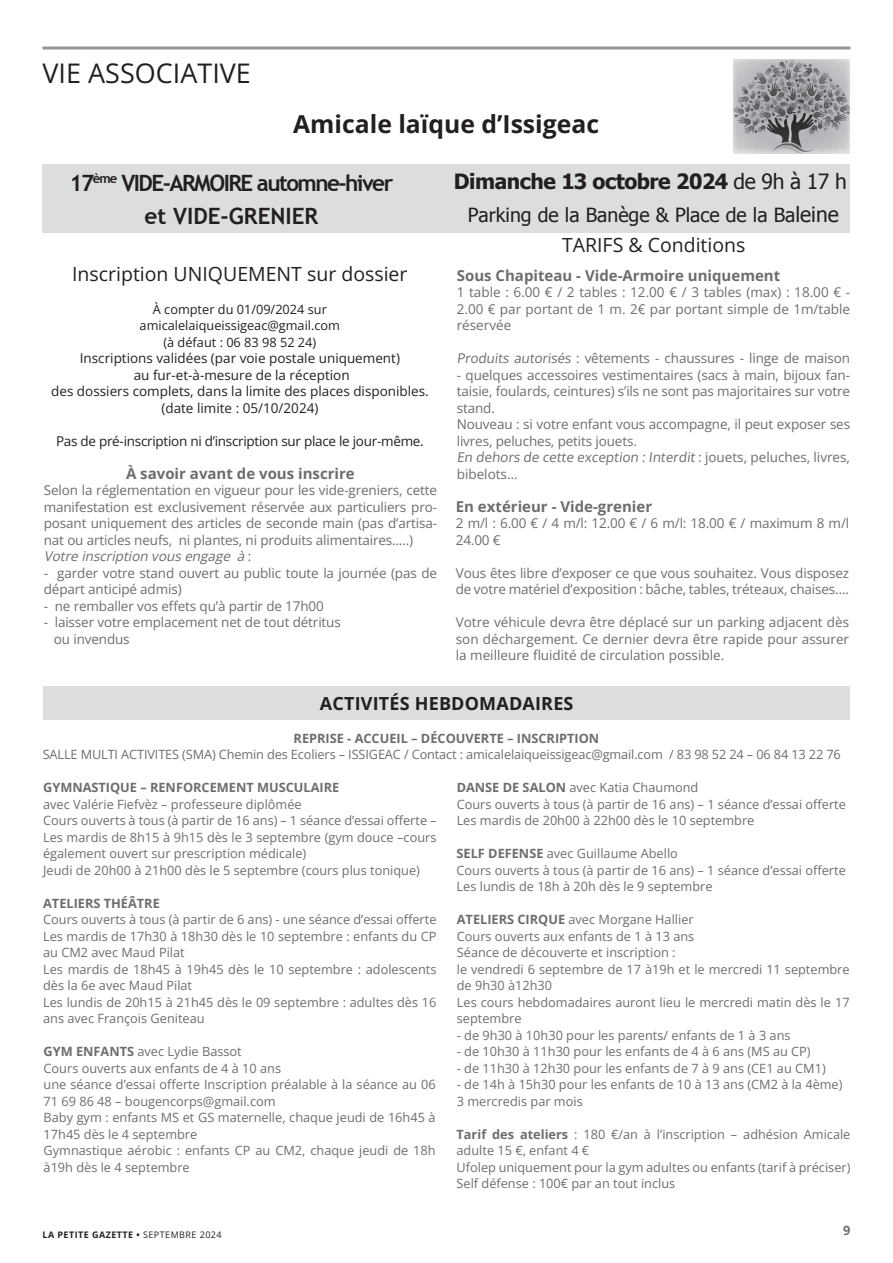
<style>
.page{position:relative;width:893px;height:1263px;background:#fff}
.page>*{position:absolute;margin:0;border:0;box-sizing:border-box;transform-origin:0 0}
.t1{font:27px "Open Sans";color:#231f20}
.t2{font:700 24.75px "Open Sans";color:#231f20}
.t3{font:700 22.5px/33px "Trebuchet MS";letter-spacing:-.07em;color:#231f20;text-align:center}
.t4{font:700 21px "Tahoma";letter-spacing:-.02em;color:#231f20}
.t5{font:19.5px "Open Sans";color:#231f20}
.t6{font:19.5px "Tahoma";color:#231f20}
.t7{font:700 18px "Open Sans";letter-spacing:.01em;color:#231f20}
.t8{font:700 15px "Open Sans";color:#6c6d70}
.t9{font:13.5px/16.5px "Open Sans";letter-spacing:-.01em;color:#6c6d70}
.t10{font:13.5px/16.5px "Open Sans";color:#231f20;text-align:center}
.t11{font:13.5px "Open Sans";letter-spacing:-.02em;color:#231f20}
.t12{font:12.75px/16.5px "Open Sans";color:#6c6d70}
.t13{font:700 12.75px "Open Sans";color:#6c6d70}
.t14{font:12.75px/16.5px "Open Sans";color:#231f20;text-align:center}
.t15{font:700 9px "Open Sans";letter-spacing:.05em;color:#231f20}
.s1{font-weight:400}
.s2{font-size:21px}
.s3{font-style:italic}
.s4{font-weight:700}
</style>
<div class="page">
<hr style="left:43px;top:47px;width:807px;height:3px;background:#939598">
<div style="left:42px;top:164px;width:808px;height:69px;background:#dcdddf"></div>
<img style="left:733px;top:59px;width:116px;height:95px">
<div style="left:44px;top:687px;width:806px;height:33px;background:#dcdddf"></div>
<h1 class="t1" style="left:43px;top:54px;width:210px">VIE ASSOCIATIVE</h1>
<h2 class="t2" style="left:293px;top:107px;width:307px">Amicale laïque d’Issigeac</h2>
<h3 class="t3" style="left:69px;top:166px;width:325px">17<sup>ème</sup> VIDE-ARMOIRE automne-hiver et VIDE-GRENIER</h3>
<h3 class="t4" style="left:454px;top:167px;width:394px">Dimanche 13 octobre 2024 <span class="s1">de 9h à 17 h</span></h3>
<h3 class="t6" style="left:468px;top:202px;width:372px">Parking de la Banège &amp; Place de la Ba<span class="s2">leine</span></h3>
<h3 class="t5" style="left:72px;top:260px;width:337px">Inscription UNIQUEMENT sur dossier</h3>
<p class="t14" style="left:140px;top:300px;width:202px">À compter du 01/09/2024 sur amicalelaiqueissigeac@gmail.com (à défaut : 06 83 98 52 24)</p>
<p class="t10" style="left:51px;top:350px;width:379px">Inscriptions validées (par voie postale uniquement)<br>au fur-et-à-mesure de la réception<br>des dossiers complets, dans la limite des places disponibles. (date limite : 05/10/2024)</p>
<p class="t11" style="left:56px;top:431px;width:369px">Pas de pré-inscription ni d’inscription sur place le jour-même.</p>
<p class="t8" style="left:126px;top:463px;width:230px">À savoir avant de vous inscrire</p>
<p class="t9" style="left:44px;top:482px;width:395px">Selon la réglementation en vigueur pour les vide-greniers, cette manifestation est exclusivement réservée aux particuliers pro&shy;posant uniquement des articles de seconde main (pas d’artisa&shy;nat ou articles neufs, ni plantes, ni produits alimentaires.....)<br><span class="s3">Votre inscription vousengage à</span> :</p>
<p class="t9" style="left:44px;top:564px;width:395px">- garder votre stand ouvert au public toute la journée (pas de départ anticipé admis)</p>
<p class="t9" style="left:44px;top:597px;width:282px">- ne remballer vos effets qu’à partir de 17h00</p>
<p class="t9" style="left:54px;top:614px;width:288px;text-indent:-10px">- laisser votre emplacement net de tout détritus ou invendus</p>
<h3 class="t5" style="left:562px;top:232px;width:185px">TARIFS &amp; Conditions</h3>
<p class="t8" style="left:457px;top:265px;width:325px">Sous Chapiteau - Vide-Armoire uniquement</p>
<p class="t9" style="left:457px;top:284px;width:395px;text-align:justify">1 table : 6.00 € / 2 tables : 12.00 € / 3 tables (max) : 18.00 € - 2.00 € par portant de 1 m. 2€ par portant simple de 1m/table réservée</p>
<p class="t9" style="left:457px;top:350px;width:395px">Produits autorisés : vêtements - chaussures - linge de maison</p>
<p class="t9" style="left:457px;top:366px;width:395px">- quelques accessoires vestimentaires (sacs à main, bijoux fan&shy;taisie, foulards, ceintures) s’ils ne sont pas majoritaires sur votre stand.<br>Nouveau : si votre enfant vous accompagne, il peut exposer ses livres, peluches, petits jouets.<br>En dehors de cette exception : Interdit : j o u ets, p e l u c h e s, l ivre s, bibelots…</p>
<p class="t8" style="left:456px;top:496px;width:198px">En extérieur - Vide-grenier</p>
<p class="t9" style="left:456px;top:515px;width:395px">2 m/l : 6.00 € / 4 m/l: 12.00 € / 6 m/l: 18.00 € / maximum 8 m/l<br>24.00 €</p>
<p class="t9" style="left:456px;top:564px;width:395px">Vous êtes libre d’exposer ce que vous souhaitez. Vous disposez de votre matériel d’exposition : bâche, tables, tréteaux, chaises….</p>
<p class="t9" style="left:456px;top:613px;width:395px;text-align:justify">Votre véhicule devra être déplacé sur un parking adjacent dès son déchargement. Ce dernier devra être rapide pour assurer la meilleure fluidité de circulation possible.</p>
<h3 class="t7" style="left:320px;top:691px;width:255px">ACTIVITÉS HEBDOMADAIRES</h3>
<p class="t13" style="left:294px;top:729px;width:307px">REPRISE - ACCUEIL – DÉCOUVERTE – INSCRIPTION</p>
<p class="t12" style="left:43px;top:746px;width:800px">SALLE MULTI ACTIVITES (SMA) Chemin des Ecoliers – ISSIGEAC / Contact : amicalelaiqueissigeac@gmail.com / 83 98 52 24 – 06 84 13 22 76</p>
<p class="t12" style="left:457px;top:779px;width:391px"><span class="s4">DANSE DE SALON</span> avec Katia Chaumond<br>Cours ouverts à tous (à partir de 16 ans) – 1 séance d’essai offerte<br>Les mardis de 20h00 à 22h00 dès le 10 septembre</p>
<p class="t12" style="left:457px;top:845px;width:391px"><span class="s4">SELF DEFENSE</span> avec Guillaume Abello<br>Cours ouverts à tous (à partir de 16 ans) – 1 séance d’essai offerte<br>Les lundis de 18h à 20h dès le 9 septembre</p>
<p class="t13" style="left:43px;top:779px;width:298px">GYMNASTIQUE – RENFORCEMENT MUSCULAIRE</p>
<p class="t12" style="left:43px;top:795px;width:395px">avec Valérie Fiefvèz – professeure diplômée<br>Cours ouverts à tous (à partir de 16 ans) – 1 séance d’essai offerte – Les mardis de 8h15 à 9h15 dès le 3 septembre (gym douce –cours également ouvert sur prescription médicale)<br>Jeudi de 20h00 à 21h00 dès le 5 septembre (cours plus tonique)</p>
<p class="t13" style="left:43px;top:894px;width:118px">ATELIERS THÉÂTRE</p>
<p class="t12" style="left:43px;top:911px;width:395px">Cours ouverts à tous (à partir de 6 ans) - une séance d’essai offerte Les mardis de 17h30 à 18h30 dès le 10 septembre : enfants du CP au CM2 avec Maud Pilat<br>Les mardis de 18h45 à 19h45 dès le 10 septembre : adolescents dès la 6e avec Maud Pilat<br>Les lundis de 20h15 à 21h45 dès le 09 septembre : adultes dès 16 ans avec François Geniteau</p>
<p class="t12" style="left:457px;top:911px;width:394px"><span class="s4">ATELIERS CIRQUE</span> avec Morgane Hallier<br>Cours ouverts aux enfants de 1 à 13 ans<br>Séance de découverte et inscription :<br>le vendredi 6 septembre de 17 à19h et le mercredi 11 septembre de 9h30 à12h30<br>Les cours hebdomadaires auront lieu le mercredi matin dès le 17 septembre</p>
<p class="t12" style="left:457px;top:1026px;width:335px">- de 9h30 à 10h30 pour les parents/ enfants de 1 à 3 ans</p>
<p class="t12" style="left:457px;top:1043px;width:355px">- de 10h30 à 11h30 pour les enfants de 4 à 6 ans (MS au CP)</p>
<p class="t12" style="left:457px;top:1059px;width:370px">- de 11h30 à 12h30 pour les enfants de 7 à 9 ans (CE1 au CM1)</p>
<p class="t12" style="left:457px;top:1076px;width:387px">- de 14h à 15h30 pour les enfants de 10 à 13 ans (CM2 à la 4ème)<br>3 mercredis par mois</p>
<p class="t12" style="left:44px;top:1043px;width:394px"><span class="s4">GYM ENFANTS</span> avec Lydie Bassot<br>Cours ouverts aux enfants de 4 à 10 ans<br>une séance d’essai offerte Inscription préalable à la séance au 06<br>71 69 86 48 – bougencorps@gmail.com<br>Baby gym : enfants MS et GS maternelle, chaque jeudi de 16h45 à 17h45 dès le 4 septembre<br>Gymnastique aérobic : enfants CP au CM2, chaque jeudi de 18h à19h dès le 4 septembre</p>
<p class="t12" style="left:457px;top:1125px;width:395px"><span class="s4">Tarif des ateliers</span> : 180 €/an à l’inscription – adhésion Amicale adulte 15 €, enfant 4 €<br>Ufolep uniquement pour la gym adultes ou enfants (tarif à préciser)<br>Self défense : 100€ par an tout inclus</p>
<p class="t15" style="left:43px;top:1228px;width:181px">LA PETITE GAZETTE • <span class="s1">SEPTEMBRE 2024</span></p>
<p class="t13" style="left:843px;top:1221px;width:9px">9</p>
</div>
